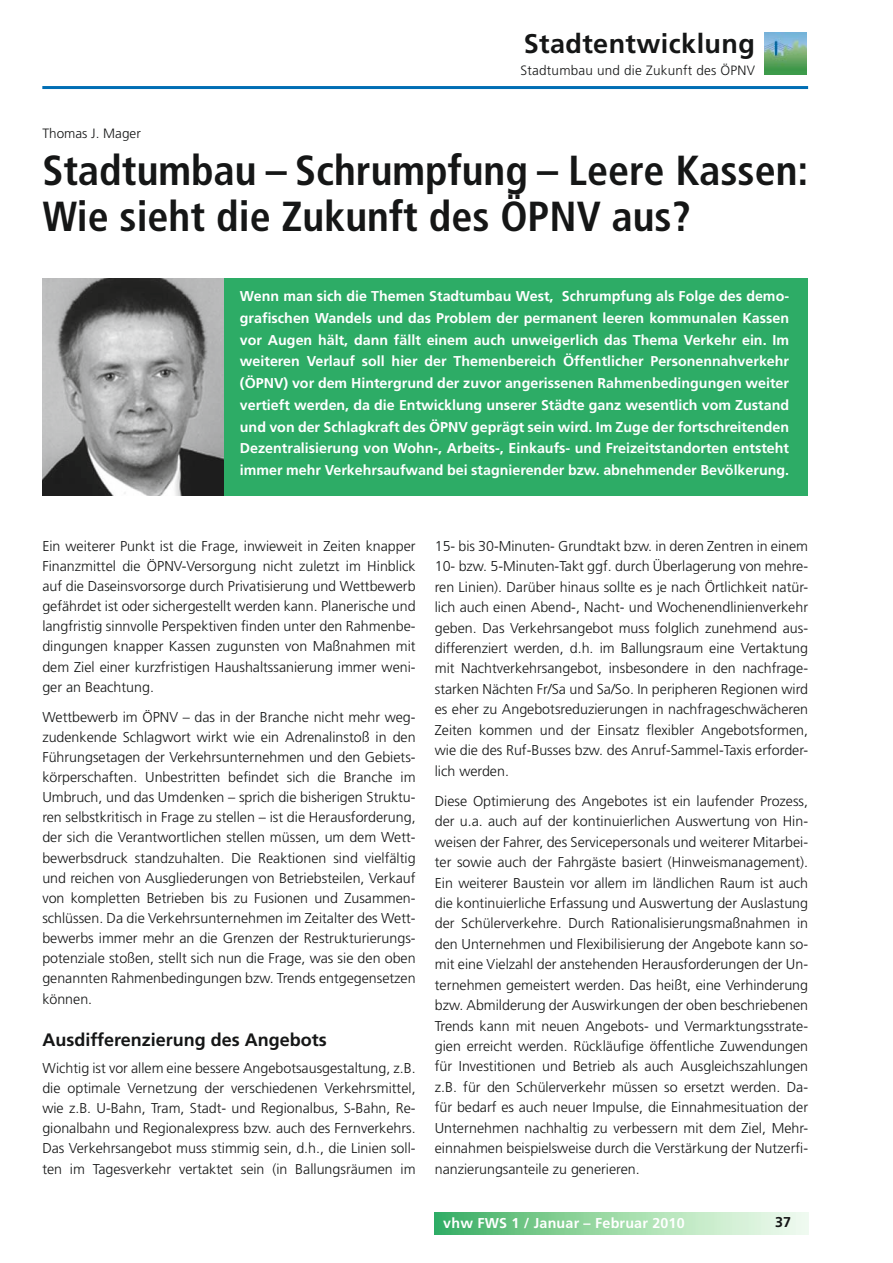
<style>
.page{position:relative;width:893px;height:1263px;background:#fff}
.page>*{position:absolute;margin:0;border:0;box-sizing:border-box;transform-origin:0 0}
.t1{font:700 condensed 42px/46.5px "Frutiger LT";color:#151616}
.t2{font:700 27px "Frutiger LT";letter-spacing:.015em;color:#151616}
.t3{font:700 18px "Frutiger LT";color:#151616}
.t4{font:300 14.25px/20.4px "Frutiger LT";color:#151616;text-align:justify}
.t5{font:700 14.25px/21.8px "Frutiger LT";color:#fff;text-align:justify}
.t6{font:700 14.25px "Frutiger LT";color:#151616}
.t7{font:300 13.5px "Frutiger LT";letter-spacing:.015em;color:#151616}
.t8{font:300 13.5px "Frutiger CE";color:#151616}
</style>
<div class="page">
<hr style="left:42px;top:86px;width:766px;height:3px;background:#006eb4">
<div style="left:435px;top:1213px;width:373px;height:21px;background:linear-gradient(to right,#3fb163,#fafff2)"></div>
<img style="left:764px;top:32px;width:42px;height:43px">
<div style="left:42px;top:278px;width:766px;height:217px;background:#2dac66"></div>
<img style="left:42px;top:278px;width:181px;height:217px">
<h2 class="t2" style="left:523px;top:33px;width:233px">Stadtentwicklung</h2>
<p class="t7" style="left:520px;top:65px;width:236px">Stadtumbau und die Zukunft des ÖPNV</p>
<p class="t8" style="left:42px;top:128px;width:100px">Thomas J. Mager</p>
<h1 class="t1" style="left:42px;top:150px;width:767px">Stadtumbau – Schrumpfung – Leere Kassen:<br>Wie sieht die Zukunft des ÖPNV aus?</h1>
<p class="t5" style="left:240px;top:286px;width:550px">Wenn man sich die Themen Stadtumbau West, Schrumpfung als Folge des demo&shy;grafischen Wandels und das Problem der permanent leeren kommunalen Kassen vor Augen hält, dann fällt einem auch unweigerlich das Thema Verkehr ein. Im weiteren Verlauf soll hier der Themenbereich Öffentlicher Personennahverkehr (ÖPNV) vor dem Hintergrund der zuvor angerissenen Rahmenbedingungen weiter vertieft werden, da die Entwicklung unserer Städte ganz wesentlich vom Zustand und von der Schlagkraft des ÖPNV geprägt sein wird. Im Zuge der fortschreitenden Dezentralisierung von Wohn-, Arbeits-, Einkaufs- und Freizeitstandorten entsteht immer mehr Verkehrsaufwand bei stagnierender bzw. abnehmender Bevölkerung.</p>
<p class="t4" style="left:42px;top:537px;width:375px">Ein weiterer Punkt ist die Frage, inwieweit in Zeiten knapper Finanzmittel die ÖPNV-Versorgung nicht zuletzt im Hinblick auf die Daseinsvorsorge durch Privatisierung und Wettbewerb gefährdet ist oder sichergestellt werden kann. Planerische und langfristig sinnvolle Perspektiven finden unter den Rahmenbe&shy;dingungen knapper Kassen zugunsten von Maßnahmen mit dem Ziel einer kurzfristigen Haushaltssanierung immer weni&shy;ger an Beachtung.</p>
<p class="t4" style="left:42px;top:708px;width:375px">Wettbewerb im ÖPNV – das in der Branche nicht mehr weg&shy;zudenkende Schlagwort wirkt wie ein Adrenalinstoß in den Führungsetagen der Verkehrsunternehmen und den Gebiets&shy;körperschaften. Unbestritten befindet sich die Branche im Umbruch, und das Umdenken – sprich die bisherigen Struktu&shy;ren selbstkritisch in Frage zu stellen – ist die Herausforderung, der sich die Verantwortlichen stellen müssen, um dem Wett&shy;bewerbsdruck standzuhalten. Die Reaktionen sind vielfältig und reichen von Ausgliederungen von Betriebsteilen, Verkauf von kompletten Betrieben bis zu Fusionen und Zusammen&shy;schlüssen. Da die Verkehrsunternehmen im Zeitalter des Wett&shy;bewerbs immer mehr an die Grenzen der Restrukturierungs&shy;potenziale stoßen, stellt sich nun die Frage, was sie den oben genannten Rahmenbedingungen bzw. Trends entgegensetzen können.</p>
<p class="t3" style="left:42px;top:1033px;width:286px">Ausdifferenzierung des Angebots</p>
<p class="t4" style="left:42px;top:1059px;width:375px">Wichtig ist vor allem eine bessere Angebotsausgestaltung, z.B. die optimale Vernetzung der verschiedenen Verkehrsmittel, wie z.B. U-Bahn, Tram, Stadt- und Regionalbus, S-Bahn, Re&shy;gionalbahn und Regionalexpress bzw. auch des Fernverkehrs.<br>Das Verkehrsangebot muss stimmig sein, d.h., die Linien soll&shy;ten im Tagesverkehr vertaktet sein (in Ballungsräumen im</p>
<p class="t4" style="left:435px;top:537px;width:375px">15- bis 30-Minuten- Grundtakt bzw. in deren Zentren in einem 10- bzw. 5-Minuten-Takt ggf. durch Überlagerung von mehre&shy;ren Linien). Darüber hinaus sollte es je nach Örtlichkeit natür&shy;lich auch einen Abend-, Nacht- und Wochenendlinienverkehr geben. Das Verkehrsangebot muss folglich zunehmend aus&shy;differenziert werden, d.h. im Ballungsraum eine Vertaktung mit Nachtverkehrsangebot, insbesondere in den nachfrage&shy;starken Nächten Fr/Sa und Sa/So. In peripheren Regionen wird es eher zu Angebotsreduzierungen in nachfrageschwächeren Zeiten kommen und der Einsatz flexibler Angebotsformen, wie die des Ruf-Busses bzw. des Anruf-Sammel-Taxis erforder&shy;lich werden.</p>
<p class="t4" style="left:435px;top:792px;width:375px">Diese Optimierung des Angebotes ist ein laufender Prozess, der u.a. auch auf der kontinuierlichen Auswertung von Hin&shy;weisen der Fahrer, des Servicepersonals und weiterer Mitarbei&shy;ter sowie auch der Fahrgäste basiert (Hinweismanagement).<br>Ein weiterer Baustein vor allem im ländlichen Raum ist auch die kontinuierliche Erfassung und Auswertung der Auslastung der Schülerverkehre. Durch Rationalisierungsmaßnahmen in den Unternehmen und Flexibilisierung der Angebote kann so&shy;mit eine Vielzahl der anstehenden Herausforderungen der Un&shy;ternehmen gemeistert werden. Das heißt, eine Verhinderung bzw. Abmilderung der Auswirkungen der oben beschriebenen Trends kann mit neuen Angebots- und Vermarktungsstrate&shy;gien erreicht werden. Rückläufige öffentliche Zuwendungen für Investitionen und Betrieb als auch Ausgleichszahlungen z.B. für den Schülerverkehr müssen so ersetzt werden. Da&shy;für bedarf es auch neuer Impulse, die Einnahmesituation der Unternehmen nachhaltig zu verbessern mit dem Ziel, Mehr&shy;einnahmen beispielsweise durch die Verstärkung der Nutzerfi&shy;nanzierungsanteile zu generieren.</p>
<p class="t5" style="left:443px;top:1214px;width:243px">vhw FWS 1 / Januar – Februar 2010</p>
<p class="t6" style="left:775px;top:1217px;width:18px">37</p>
</div>
